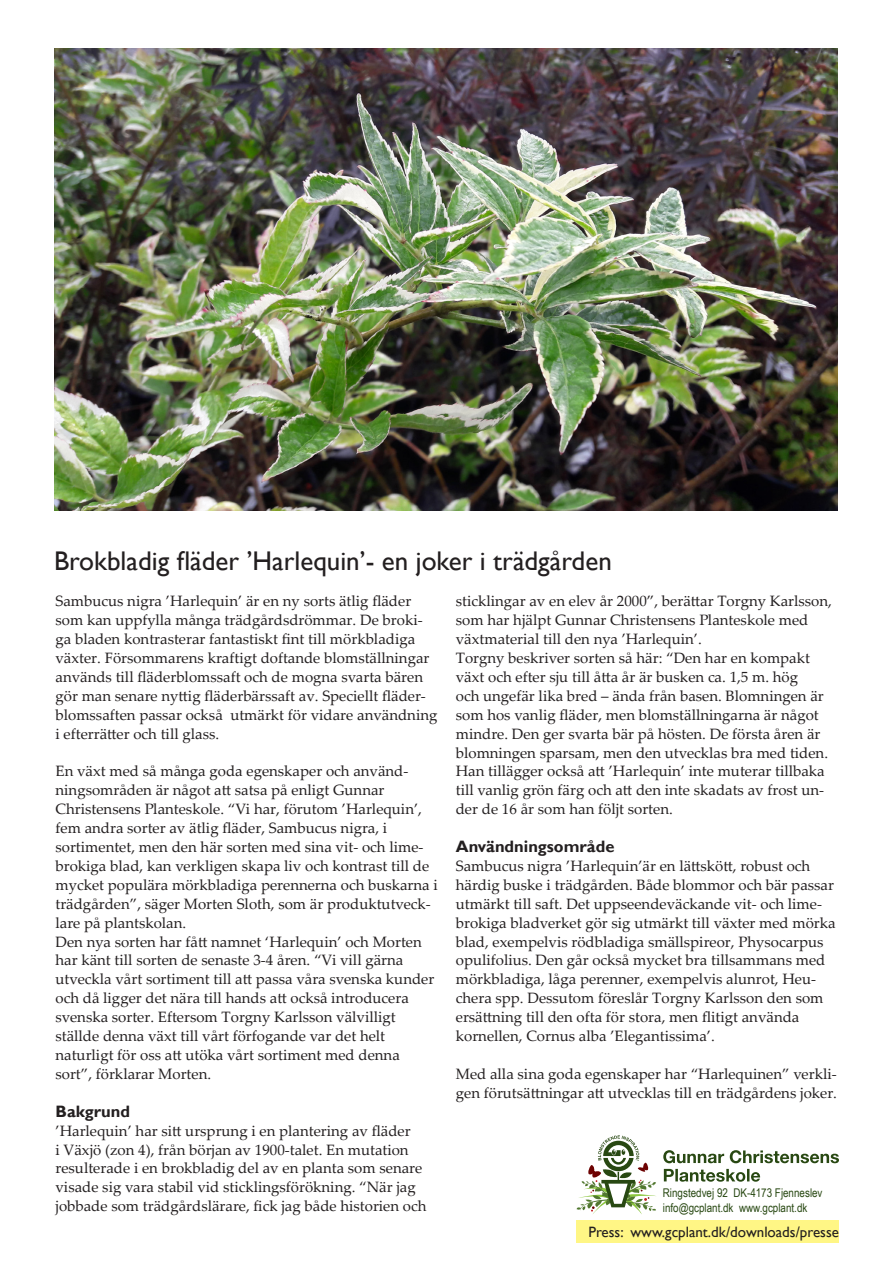
<style>
.page{position:relative;width:893px;height:1263px;background:#fff}
.page>*{position:absolute;margin:0;border:0;box-sizing:border-box;transform-origin:0 0}
.t1{font:27px "Gill Sans";color:#231f20}
.t2{font:700 16.5px "Gill Sans";color:#231f20}
.t3{font:15px/18.9px "Palatino Linotype";color:#231f20}
.t4{font:15px "Gill Sans";color:#231f20}
.Brødtekst{font:12px "Arial Narrow";color:#284812}
</style>
<div class="page">
<img style="left:55px;top:49px;width:783px;height:461px">
<svg style="left:577px;top:1135px;width:262px;height:79px"></svg>
<div style="left:577px;top:1220px;width:262px;height:22px;background:#fff685"></div>
<p class="t1" style="left:54px;top:546px;width:559px">Brokbladig fläder ’Harlequin’- en joker i trädgården</p>
<p class="t3" style="left:56px;top:591px;width:383px">Sambucus nigra ’Harlequin’ är en ny sorts ätlig fläder som kan uppfylla många trädgårdsdrömmar. De broki&shy;ga bladen kontrasterar fantastiskt fint till mörkbladiga växter. Försommarens kraftigt doftande blomställningar används till fläderblomssaft och de mogna svarta bären gör man senare nyttig fläderbärssaft av. Speciellt fläder&shy;blomssaften passar också utmärkt för vidare användning i efterrätter och till glass.</p>
<p class="t3" style="left:56px;top:761px;width:354px">En växt med så många goda egenskaper och använd&shy;ningsområden är något att satsa på enligt Gunnar</p>
<p class="t3" style="left:56px;top:799px;width:368px">Christensens Planteskole. “Vi har, förutom ’Harlequin’, fem andra sorter av ätlig fläder, Sambucus nigra, i</p>
<p class="t3" style="left:56px;top:837px;width:384px">sortimentet, men den här sorten med sina vit- och lime&shy;brokiga blad, kan verkligen skapa liv och kontrast till de mycket populära mörkbladiga perennerna och buskarna i trädgården”, säger Morten Sloth, som är produktutveck&shy;lare på plantskolan.</p>
<p class="t3" style="left:56px;top:931px;width:380px">Den nya sorten har fått namnet ‘Harlequin’ och Morten har känt till sorten de senaste 3-4 åren. “Vi vill gärna utveckla vårt sortiment till att passa våra svenska kunder och då ligger det nära till hands att också introducera svenska sorter. Eftersom Torgny Karlsson välvilligt</p>
<p class="t3" style="left:56px;top:1026px;width:331px">ställde denna växt till vårt förfogande var det helt</p>
<p class="t3" style="left:56px;top:1045px;width:346px">naturligt för oss att utöka vårt sortiment med denna sort”, förklarar Morten.</p>
<p class="t2" style="left:56px;top:1101px;width:76px">Bakgrund</p>
<p class="t3" style="left:56px;top:1120px;width:372px">’Harlequin’ har sitt ursprung i en plantering av fläder<br>i Växjö (zon 4), från början av 1900-talet. En mutation resulterade i en brokbladig del av en planta som senare visade sig vara stabil vid sticklingsförökning. “När jag jobbade som trädgårdslärare, fick jag både historien och</p>
<p class="t3" style="left:456px;top:591px;width:378px">sticklingar av en elev år 2000”, berättar Torgny Karlsson, som har hjälpt Gunnar Christensens Planteskole med växtmaterial till den nya ’Harlequin’.</p>
<p class="t3" style="left:456px;top:648px;width:374px">Torgny beskriver sorten så här: “Den har en kompakt växt och efter sju till åtta år är busken ca. 1,5 m. hög<br>och ungefär lika bred – ända från basen. Blomningen är som hos vanlig fläder, men blomställningarna är något mindre. Den ger svarta bär på hösten. De första åren är blomningen sparsam, men den utvecklas bra med tiden.<br>Han tillägger också att ’Harlequin’ inte muterar tillbaka till vanlig grön färg och att den inte skadats av frost un&shy;der de 16 år som han följt sorten.</p>
<p class="t2" style="left:456px;top:836px;width:160px">Användningsområde</p>
<p class="t3" style="left:456px;top:856px;width:381px">Sambucus nigra ’Harlequin’är en lättskött, robust och härdig buske i trädgården. Både blommor och bär passar utmärkt till saft. Det uppseendeväckande vit- och lime&shy;brokiga bladverket gör sig utmärkt till växter med mörka blad, exempelvis rödbladiga smällspireor, Physocarpus opulifolius. Den går också mycket bra tillsammans med mörkbladiga, låga perenner, exempelvis alunrot, Heu&shy;chera spp. Dessutom föreslår Torgny Karlsson den som ersättning till den ofta för stora, men flitigt använda kornellen, Cornus alba ’Elegantissima’.</p>
<p class="t3" style="left:456px;top:1064px;width:383px">Med alla sina goda egenskaper har “Harlequinen” verkli&shy;gen förutsättningar att utvecklas till en trädgårdens joker.</p>
<p class="Brødtekst" style="left:663px;top:1184px;width:161px">Ringstedvej 92 DK-4173 Fjenneslev</p>
<p class="Brødtekst" style="left:663px;top:1198px;width:146px">info@gcplant.dk www.gcplant.dk</p>
<p class="t4" style="left:588px;top:1223px;width:252px">Press: www.gcplant.dk/downloads/presse</p>
</div>
